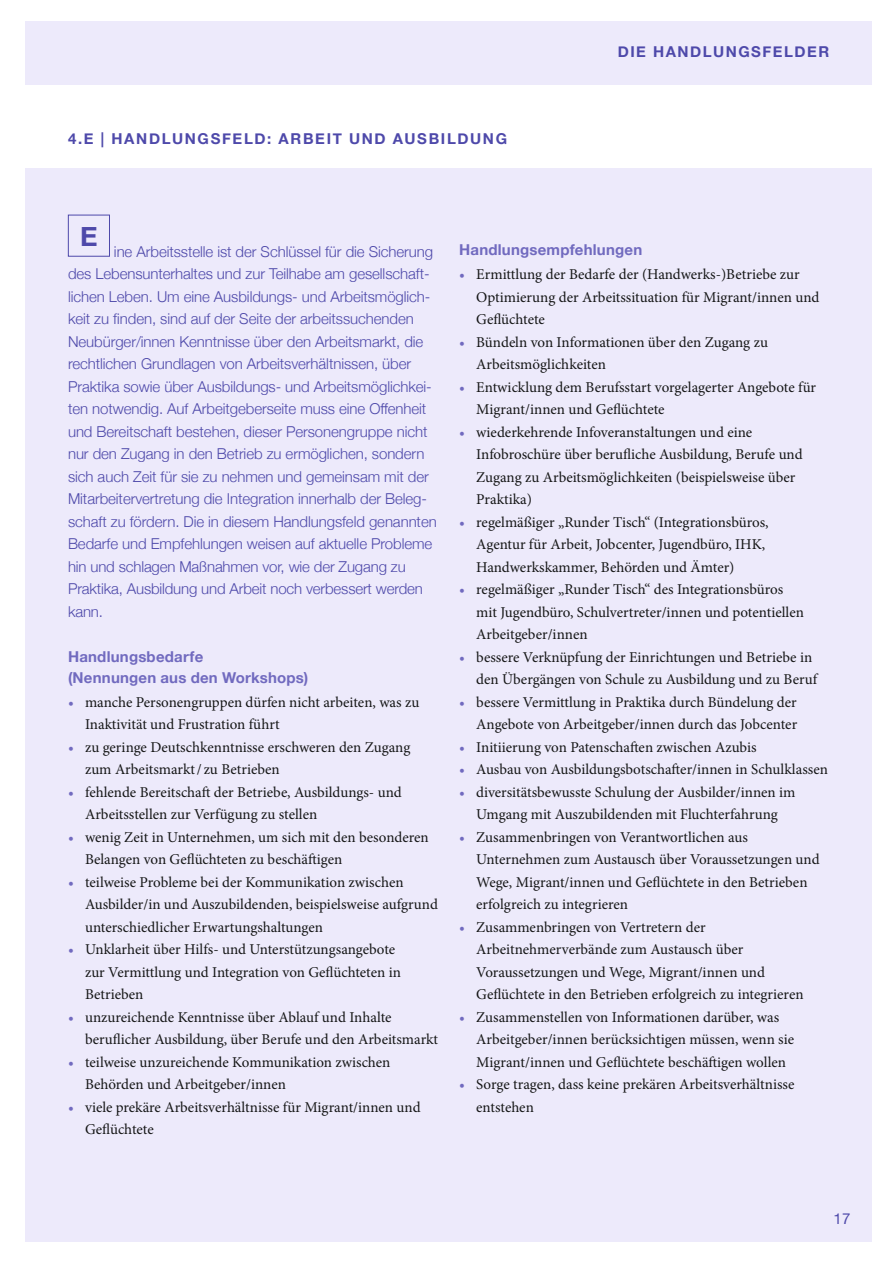
<style>
.page{position:relative;width:893px;height:1263px;background:#fff}
.page>*{position:absolute;margin:0;border:0;box-sizing:border-box;transform-origin:0 0}
.t1{font:15px/22.5px "Minion Pro";color:#151616}
.t2{font:300 15px/22.5px "Helvetica Neue";letter-spacing:-.005em;color:#4e49aa}
.t3{font:700 15px/21px "Helvetica Neue";letter-spacing:.015em;color:#716abf}
.t4{font:700 15px "Helvetica Neue";letter-spacing:.105em;color:#4e49aa}
.t5{font:15px "Helvetica Neue";color:#4e49aa}
.s1{color:#716abf}
</style>
<div class="page">
<div style="left:26px;top:21px;width:846px;height:1221px;background:#edeafb"></div>
<div style="left:26px;top:85px;width:846px;height:83px;background:#fff"></div>
<div style="left:68px;top:215px;width:42px;height:41px;border:1px solid #4e49aa"></div>
<p class="t4" style="left:68px;top:127px;width:440px">4.E | HANDLUNGSFELD: ARBEIT UND AUSBILDUNG</p>
<p class="t4" style="left:618px;top:40px;width:213px">DIE HANDLUNGSFELDER</p>
<p class="t2" style="left:68px;top:239px;width:370px;text-indent:12px"><sup>E</sup> ine Arbeitsstelle ist der Schlüssel für die Sicherung des Lebensunterhaltes und zur Teilhabe am gesellschaft&shy;lichen Leben. Um eine Ausbildungs- und Arbeitsmöglich&shy;keit zu finden, sind auf der Seite der arbeitssuchenden Neubürger/innen Kenntnisse über den Arbeitsmarkt, die rechtlichen Grundlagen von Arbeitsverhältnissen, über Praktika sowie über Ausbildungs- und Arbeitsmöglichkei&shy;ten notwendig. Auf Arbeitgeberseite muss eine Offenheit und Bereitschaft bestehen, dieser Personengruppe nicht nur den Zugang in den Betrieb zu ermöglichen, sondern sich auch Zeit für sie zu nehmen und gemeinsam mit der Mitarbeitervertretung die Integration innerhalb der Beleg&shy;schaft zu fördern. Die in diesem Handlungsfeld genannten Bedarfe und Empfehlungen weisen auf aktuelle Probleme hin und schlagen Maßnahmen vor, wie der Zugang zu Praktika, Ausbildung und Arbeit noch verbessert werden kann.</p>
<p class="t3" style="left:68px;top:646px;width:242px">Handlungsbedarfe<br>(Nennungen aus den Workshops)</p>
<p class="t1" style="left:85px;top:691px;width:336px;text-indent:-17px"><span class="s1">•</span> manche Personengruppen dürfen nicht arbeiten, was zu<br>Inaktivität und Frustration führt</p>
<p class="t1" style="left:85px;top:736px;width:327px;text-indent:-17px"><span class="s1">•</span> zu geringe Deutschkenntnisse erschweren den Zugang zum Arbeitsmarkt/ zu Betrieben</p>
<p class="t1" style="left:85px;top:781px;width:318px;text-indent:-17px"><span class="s1">•</span> fehlende Bereitschaft der Betriebe, Ausbildungs- und<br>Arbeitsstellen zur Verfügung zu stellen</p>
<p class="t1" style="left:85px;top:826px;width:345px;text-indent:-17px"><span class="s1">•</span> wenig Zeit in Unternehmen, um sich mit den besonderen<br>Belangen von Geflüchteten zu beschäftigen</p>
<p class="t1" style="left:85px;top:871px;width:354px;text-indent:-17px"><span class="s1">•</span> teilweise Probleme bei der Kommunikation zwischen<br>Ausbilder/in und Auszubildenden, beispielsweise aufgrund unterschiedlicher Erwartungshaltungen</p>
<p class="t1" style="left:85px;top:938px;width:317px;text-indent:-17px"><span class="s1">•</span> Unklarheit über Hilfs- und Unterstützungsangebote zur Vermittlung und Integration von Geflüchteten in<br>Betrieben</p>
<p class="t1" style="left:85px;top:1006px;width:354px;text-indent:-17px"><span class="s1">•</span> unzureichende Kenntnisse über Ablauf und Inhalte beruflicher Ausbildung, über Berufe und den Arbeitsmarkt</p>
<p class="t1" style="left:85px;top:1051px;width:307px;text-indent:-17px"><span class="s1">•</span> teilweise unzureichende Kommunikation zwischen<br>Behörden und Arbeitgeber/innen</p>
<p class="t1" style="left:85px;top:1096px;width:337px;text-indent:-17px"><span class="s1">•</span> viele prekäre Arbeitsverhältnisse für Migrant/innen und<br>Geflüchtete</p>
<p class="t3" style="left:459px;top:240px;width:185px">Handlungsempfehlungen</p>
<p class="t1" style="left:476px;top:263px;width:345px;text-indent:-17px"><span class="s1">•</span> Ermittlung der Bedarfe der (Handwerks-)Betriebe zur<br>Optimierung der Arbeitssituation für Migrant/innen und<br>Geflüchtete</p>
<p class="t1" style="left:476px;top:331px;width:293px;text-indent:-17px"><span class="s1">•</span> Bündeln von Informationen über den Zugang zu<br>Arbeitsmöglichkeiten</p>
<p class="t1" style="left:476px;top:376px;width:341px;text-indent:-17px"><span class="s1">•</span> Entwicklung dem Berufsstart vorgelagerter Angebote für<br>Migrant/innen und Geflüchtete</p>
<p class="t1" style="left:476px;top:421px;width:328px;text-indent:-17px"><span class="s1">•</span> wiederkehrende Infoveranstaltungen und eine Infobroschüre über berufliche Ausbildung, Berufe und Zugang zu Arbeitsmöglichkeiten (beispielsweise über Praktika)</p>
<p class="t1" style="left:476px;top:511px;width:294px;text-indent:-17px"><span class="s1">•</span> regelmäßiger „Runder Tisch“ (Integrationsbüros,<br>Agentur für Arbeit, Jobcenter, Jugendbüro, IHK,<br>Handwerkskammer, Behörden und Ämter)</p>
<p class="t1" style="left:476px;top:578px;width:329px;text-indent:-17px"><span class="s1">•</span> regelmäßiger „Runder Tisch“ des Integrationsbüros mit Jugendbüro, Schulvertreter/innen und potentiellen<br>Arbeitgeber/innen</p>
<p class="t1" style="left:476px;top:646px;width:342px;text-indent:-17px"><span class="s1">•</span> bessere Verknüpfung der Einrichtungen und Betriebe in den Übergängen von Schule zu Ausbildung und zu Beruf</p>
<p class="t1" style="left:459px;top:691px;width:339px;text-align:right"><span class="s1">•</span> bessere Vermittlung in Praktika durch Bündelung der<br>Angebote von Arbeitgeber/innen durch das Jobcenter</p>
<p class="t1" style="left:459px;top:736px;width:299px"><span class="s1">•</span> Initiierung von Patenschaften zwischen Azubis</p>
<p class="t1" style="left:459px;top:758px;width:370px"><span class="s1">•</span> Ausbau von Ausbildungsbotschafter/innen in Schulklassen</p>
<p class="t1" style="left:459px;top:781px;width:338px;text-align:center"><span class="s1">•</span> diversitätsbewusste Schulung der Ausbilder/innen im<br>Umgang mit Auszubildenden mit Fluchterfahrung</p>
<p class="t1" style="left:476px;top:826px;width:345px;text-indent:-17px"><span class="s1">•</span> Zusammenbringen von Verantwortlichen aus Unternehmen zum Austausch über Voraussetzungen und Wege, Migrant/innen und Geflüchtete in den Betrieben erfolgreich zu integrieren</p>
<p class="t1" style="left:476px;top:916px;width:329px;text-indent:-17px"><span class="s1">•</span> Zusammenbringen von Vertretern der Arbeitnehmerverbände zum Austausch über Voraussetzungen und Wege, Migrant/innen und Geflüchtete in den Betrieben erfolgreich zu integrieren</p>
<p class="t1" style="left:476px;top:1006px;width:319px;text-indent:-17px"><span class="s1">•</span> Zusammenstellen von Informationen darüber, was<br>Arbeitgeber/innen berücksichtigen müssen, wenn sie<br>Migrant/innen und Geflüchtete beschäftigen wollen</p>
<p class="t1" style="left:476px;top:1073px;width:320px;text-indent:-17px"><span class="s1">•</span> Sorge tragen, dass keine prekären Arbeitsverhältnisse entstehen</p>
<p class="t5" style="left:833px;top:1208px;width:19px">17</p>
</div>
